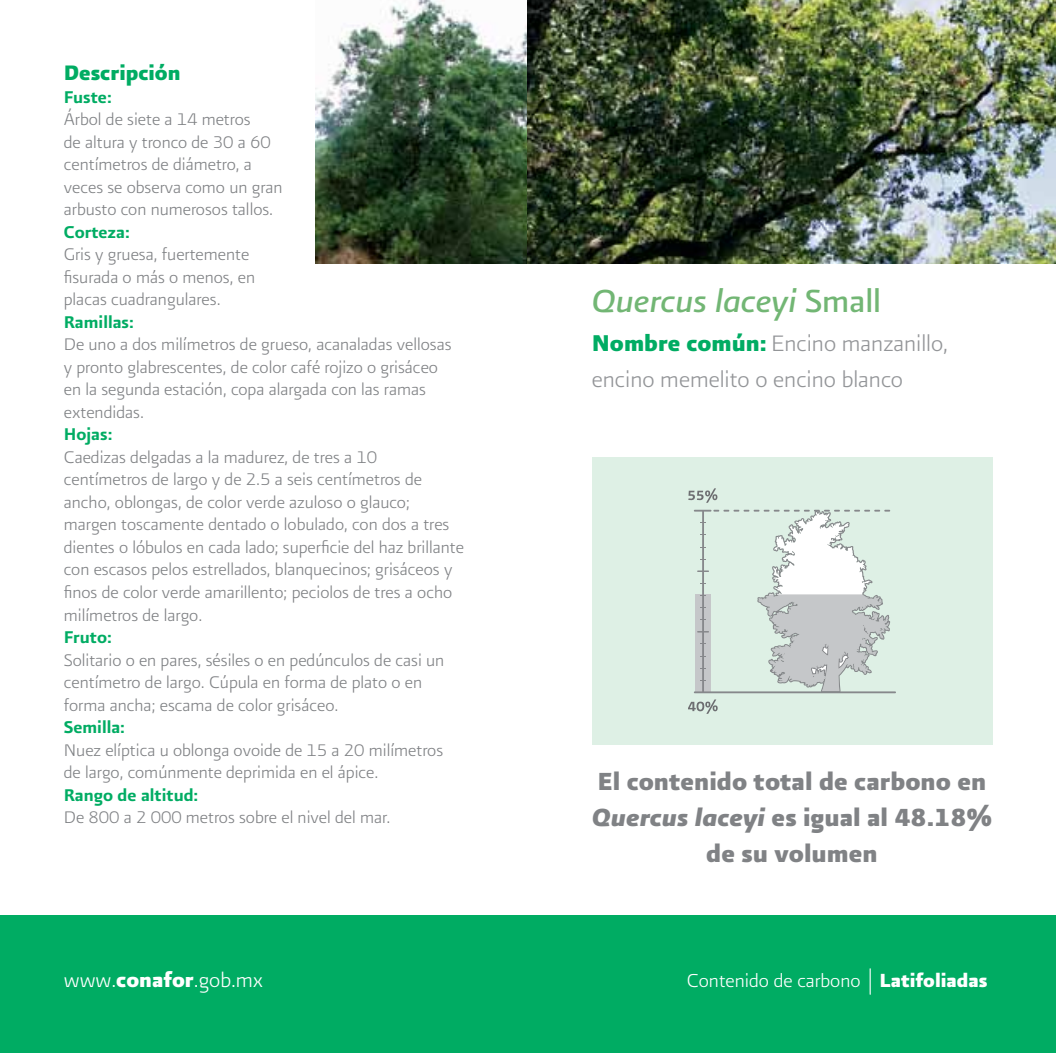
<style>
.page{position:relative;width:1056px;height:1053px;background:#fff}
.page>*{position:absolute;margin:0;border:0;box-sizing:border-box;transform-origin:0 0}
.t1{font:italic 38.25px "Presidencia Base";color:#72b674}
.t2{font:29.25px/36px "Presidencia Fuerte";color:#808285;text-align:center}
.t3{font:27px/36px "Presidencia Fina";color:#939598}
.t4{font:24.75px "Presidencia Fina";color:#fff}
.t5{font:24.75px "Presidencia Fuerte";color:#00ac63}
.t6{font:22.5px "Presidencia Fina";color:#fff}
.t7{font:20.25px/22.5px "Presidencia Fina";color:#808285}
.t8{font:20.25px "Presidencia Firme";color:#00ac63}
.s1{font-style:normal}
.s2{font-family:"Presidencia Fuerte";color:#00ac63}
.s3{font-style:italic}
.s4{font-family:"Presidencia Fuerte"}
</style>
<div class="page">
<div style="left:0;top:914px;width:528px;height:138px;background:#00ac63"></div>
<div style="left:528px;top:914px;width:527px;height:138px;background:#00ac63"></div>
<svg style="left:869px;top:968px;width:1px;height:26px"></svg>
<div style="left:591px;top:457px;width:400px;height:287px;background:#def0e5"></div>
<img style="left:315px;top:0;width:740px;height:264px">
<svg style="left:688px;top:488px;width:29px;height:14px"></svg>
<svg style="left:688px;top:699px;width:29px;height:14px"></svg>
<svg style="left:693px;top:509px;width:202px;height:184px"></svg>
<p class="t5" style="left:64px;top:59px;width:118px">Descripción</p>
<p class="t8" style="left:64px;top:85px;width:49px">Fuste:</p>
<p class="t7" style="left:64px;top:108px;width:220px">Árbol de siete a 14 metros<br>de altura y tronco de 30 a 60 centímetros de diámetro, a veces se observa como un gran arbusto con numerosos tallos.</p>
<p class="t8" style="left:64px;top:220px;width:67px">Corteza:</p>
<p class="t7" style="left:64px;top:243px;width:193px">Gris y gruesa, fuertemente fisurada o más o menos, en placas cuadrangulares.</p>
<p class="t8" style="left:64px;top:310px;width:72px">Ramillas:</p>
<p class="t7" style="left:64px;top:333px;width:389px">De uno a dos milímetros de grueso, acanaladas vellosas y pronto glabrescentes, de color café rojizo o grisáceo en la segunda estación, copa alargada con las ramas extendidas.</p>
<p class="t8" style="left:64px;top:423px;width:50px">Hojas:</p>
<p class="t7" style="left:64px;top:445px;width:401px">Caedizas delgadas a la madurez, de tres a 10 centímetros de largo y de 2.5 a seis centímetros de ancho, oblongas, de color verde azuloso o glauco; margen toscamente dentado o lobulado, con dos a tres dientes o lóbulos en cada lado; superficie del haz brillante con escasos pelos estrellados, blanquecinos; grisáceos y finos de color verde amarillento; peciolos de tres a ocho milímetros de largo.</p>
<p class="t8" style="left:64px;top:625px;width:50px">Fruto:</p>
<p class="t7" style="left:64px;top:648px;width:382px">Solitario o en pares, sésiles o en pedúnculos de casi un centímetro de largo. Cúpula en forma de plato o en forma ancha; escama de color grisáceo.</p>
<p class="t8" style="left:64px;top:715px;width:63px">Semilla:</p>
<p class="t7" style="left:64px;top:738px;width:381px">Nuez elíptica u oblonga ovoide de 15 a 20 milímetros de largo, comúnmente deprimida en el ápice.</p>
<p class="t8" style="left:64px;top:783px;width:136px">Rango de altitud:</p>
<p class="t7" style="left:64px;top:805px;width:328px">De 800 a 2 000 metros sobre el nivel del mar.</p>
<h1 class="t1" style="left:591px;top:280px;width:291px">Quercus laceyi <span class="s1">Small</span></h1>
<h3 class="t3" style="left:591px;top:324px;width:358px"><span class="s2">Nombre común:</span> Encino manzanillo, encino memelito o encino blanco</h3>
<h2 class="t2" style="left:591px;top:762px;width:402px">El contenido total de carbono en<br><span class="s3">Quercus laceyi</span> es igual al 48.18% de su volumen</h2>
<p class="t4" style="left:64px;top:966px;width:201px">www.<span class="s4">conafor</span>.gob.mx</p>
<p class="t6" style="left:686px;top:968px;width:302px">Contenido de carbono <span class="s4">Latifoliadas</span></p>
</div>
